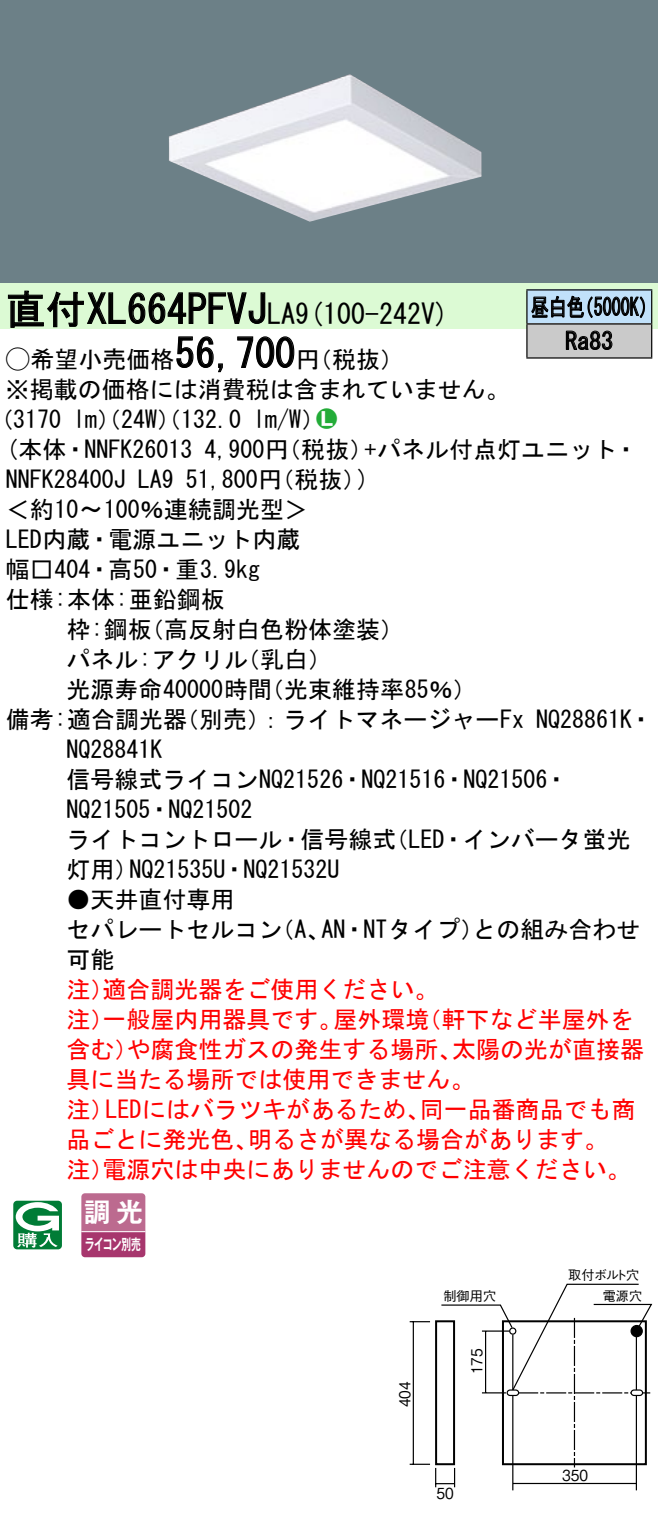
<style>
.page{position:relative;width:658px;height:1513px;background:#fff}
.page>*{position:absolute;margin:0;border:0;box-sizing:border-box;transform-origin:0 0}
.t1{font:40px "MS Gothic";color:#000}
.t2{font:28px "MS Gothic";color:#000}
.t3{font:26.4px "Gothic MB101 Pro De Bold 90 pv RKSJ H";color:#fff}
.t4{font:24px/30px "MS Gothic";color:#000}
.t5{font:24px/30px "MS Gothic";color:#f00}
.t6{font:24px/34px "MS Gothic";color:#000;scale:.75 1}
.t7{font:24px "Ford Classification 1";color:#23ac38}
.t8{font:15.2px "Gothic BBB Pro Medium 90 pv RKSJ H";color:#000;scale:.9 1}
.t9{font:15.2px "Gothic MB101 Pro De Bold 90 pv RKSJ H";letter-spacing:-.05em;color:#fff;scale:.65 1}
.t10{font:13.2px "Gothic BBB Pro Medium 90 pv RKSJ H";color:#000}
.s1{font-size:28px}
.s2{font-family:"Ford Classification 1"}
.s3{color:#fff}
</style>
<div class="page">
<div style="left:0;top:0;width:658px;height:283px;background:#6c8087"></div>
<img style="left:169px;top:74px;width:313px;height:148px">
<div style="left:0;top:283px;width:658px;height:46px;background:#dcfad4"></div>
<svg style="left:7px;top:290px;width:259px;height:38px"></svg>
<svg style="left:176px;top:336px;width:47px;height:37px"></svg>
<svg style="left:237px;top:336px;width:58px;height:32px"></svg>
<svg style="left:13px;top:1200px;width:49px;height:49px"></svg>
<svg style="left:81px;top:1193px;width:64px;height:64px;background:#b45783"></svg>
<hr style="left:81px;top:1230px;width:64px;height:2px;background:#fff">
<div style="left:527px;top:290px;width:124px;height:34px;background:#c1e1fa"></div>
<div style="left:527px;top:324px;width:124px;height:34px;background:#cacaca"></div>
<hr style="left:526px;top:289px;width:126px;height:1px;background:#000">
<hr style="left:526px;top:290px;width:1px;height:33px;background:#000">
<hr style="left:651px;top:290px;width:1px;height:33px;background:#000">
<hr style="left:526px;top:323px;width:126px;height:1px;background:#000">
<hr style="left:526px;top:324px;width:1px;height:33px;background:#000">
<hr style="left:651px;top:324px;width:1px;height:33px;background:#000">
<hr style="left:526px;top:357px;width:126px;height:1px;background:#000">
<svg style="left:531px;top:295px;width:114px;height:23px"></svg>
<svg style="left:565px;top:330px;width:47px;height:20px"></svg>
<hr style="left:512px;top:1334px;width:1px;height:156px;background:#000">
<hr style="left:635px;top:1334px;width:2px;height:156px;background:#000">
<svg style="left:409px;top:1283px;width:243px;height:203px"></svg>
<hr style="left:482px;top:1391px;width:24px;height:2px;background:#000">
<hr style="left:485px;top:1330px;width:1px;height:62px;background:#000">
<h1 class="t1" style="left:6px;top:289px;width:291px">直付XL664PFVJ<span class="s1">LA</span></h1>
<p class="t2" style="left:295px;top:299px;width:155px">(9 100-242 (V</p>
<h1 class="t1" style="left:175px;top:333px;width:121px">56,700</h1>
<p class="t4" style="left:6px;top:344px;width:505px"><span class="s2">A</span>希望小売価格<br>※掲載の価格には消費税は含まれていません。</p>
<p class="t7" style="left:316px;top:406px;width:22px">2<span class="s3">7</span></p>
<p class="t4" style="left:296px;top:344px;width:109px">（円税抜(</p>
<p class="t4" style="left:253px;top:404px;width:73px">l m (W/</p>
<p class="t4" style="left:-11px;top:404px;width:74px">（3170</p>
<p class="t4" style="left:73px;top:404px;width:170px">lm）（24 ）（W 132.0</p>
<p class="t6" style="left:565px;top:290px;width:65px;text-indent:-34px">昼白色<br>Ra83</p>
<p class="t6" style="left:575px;top:290px;width:109px">（5000 (K</p>
<p class="t4" style="left:6px;top:434px;width:188px">(本体・NNFK26013</p>
<p class="t4" style="left:204px;top:434px;width:170px">4,900 （円税抜）</p>
<p class="t4" style="left:364px;top:434px;width:275px">+パネル付点灯ユニット・</p>
<p class="t4" style="left:186px;top:464px;width:182px">51,800 （円税抜(</p>
<p class="t4" style="left:357px;top:464px;width:13px">(</p>
<p class="t4" style="left:6px;top:464px;width:121px">NNFK28400J</p>
<p class="t4" style="left:6px;top:494px;width:304px">＜約10〜100％連続調光型&lt;</p>
<p class="t4" style="left:6px;top:524px;width:296px">LED内蔵・電源ユニット内蔵</p>
<p class="t4" style="left:6px;top:554px;width:256px">幅□404・高50・重3.9kg</p>
<p class="t4" style="left:6px;top:584px;width:220px">仕様:本体:亜鉛鋼板</p>
<p class="t4" style="left:140px;top:614px;width:265px">（高反射白色粉体塗装(</p>
<p class="t4" style="left:138px;top:464px;width:37px">LA9</p>
<p class="t4" style="left:66px;top:614px;width:87px">枠:鋼板</p>
<p class="t4" style="left:66px;top:644px;width:183px">パネル:アクリル</p>
<p class="t4" style="left:236px;top:644px;width:98px">（乳白(</p>
<p class="t4" style="left:66px;top:674px;width:207px">光源寿命40000時間</p>
<p class="t4" style="left:260px;top:674px;width:218px">（光束維持率85％(</p>
<p class="t4" style="left:175px;top:704px;width:350px">（別売：）ライトマネージャーFx</p>
<p class="t4" style="left:6px;top:704px;width:183px">備考:適合調光器</p>
<p class="t4" style="left:66px;top:734px;width:97px">NQ28841K</p>
<p class="t4" style="left:66px;top:764px;width:503px">信号線式ライコンNQ21526・NQ21516・NQ21506・</p>
<p class="t4" style="left:66px;top:794px;width:187px">NQ21505・NQ21502</p>
<p class="t4" style="left:384px;top:824px;width:247px">（LED・インバータ蛍光</p>
<p class="t4" style="left:536px;top:704px;width:118px">NQ28861 ・K</p>
<p class="t4" style="left:66px;top:824px;width:331px;text-align:center">ライトコントロール・信号線式<br>NQ21535 ・U NQ21532U</p>
<p class="t4" style="left:66px;top:854px;width:73px">灯用）</p>
<p class="t4" style="left:66px;top:884px;width:169px">●天井直付専用</p>
<p class="t4" style="left:321px;top:914px;width:164px">AN・NTタイプ）</p>
<p class="t4" style="left:66px;top:914px;width:217px">セパレートセルコン可能</p>
<p class="t5" style="left:102px;top:974px;width:337px">適合調光器をご使用ください。</p>
<p class="t4" style="left:270px;top:914px;width:61px">（、A</p>
<p class="t5" style="left:66px;top:974px;width:49px">注）</p>
<p class="t4" style="left:472px;top:914px;width:169px">との組み合わせ</p>
<p class="t5" style="left:102px;top:1004px;width:241px">一般屋内用器具です。</p>
<p class="t5" style="left:333px;top:1004px;width:97px">屋外環境</p>
<p class="t5" style="left:417px;top:1004px;width:217px">（軒下など半屋外を</p>
<p class="t5" style="left:66px;top:1004px;width:49px">注）</p>
<p class="t5" style="left:126px;top:1034px;width:337px">や腐食性ガスの発生する場所、</p>
<p class="t5" style="left:452px;top:1034px;width:194px">太陽の光が直接器</p>
<p class="t5" style="left:66px;top:1034px;width:73px">含む）</p>
<p class="t5" style="left:66px;top:1064px;width:409px">具に当たる場所では使用できません。</p>
<p class="t5" style="left:420px;top:1094px;width:217px">同一品番商品でも商</p>
<p class="t5" style="left:105px;top:1094px;width:326px">LEDにはバラツキがあるため、</p>
<p class="t5" style="left:66px;top:1094px;width:49px">注）</p>
<p class="t5" style="left:102px;top:1124px;width:529px;text-indent:-36px">品ごとに発光色、<br>電源穴は中央にありませんのでご注意ください。</p>
<p class="t5" style="left:248px;top:1124px;width:362px">明るさが異なる場合があります。</p>
<p class="t5" style="left:66px;top:1154px;width:49px">注）</p>
<p class="t3" style="left:84px;top:1190px;width:60px">調光</p>
<p class="t9" style="left:85px;top:1231px;width:88px">ライコン別売</p>
<p class="t8" style="left:392px;top:1407px;width:30px;rotate:-90deg">404</p>
<p class="t10" style="left:443px;top:1284px;width:54px">制御用穴</p>
<p class="t8" style="left:464px;top:1374px;width:30px;rotate:-90deg">175</p>
<p class="t8" style="left:436px;top:1480px;width:21px">50</p>
<p class="t10" style="left:568px;top:1264px;width:73px">取付ボルト穴</p>
<p class="t10" style="left:602px;top:1285px;width:41px">電源穴</p>
<p class="t8" style="left:562px;top:1462px;width:30px">350</p>
</div>
